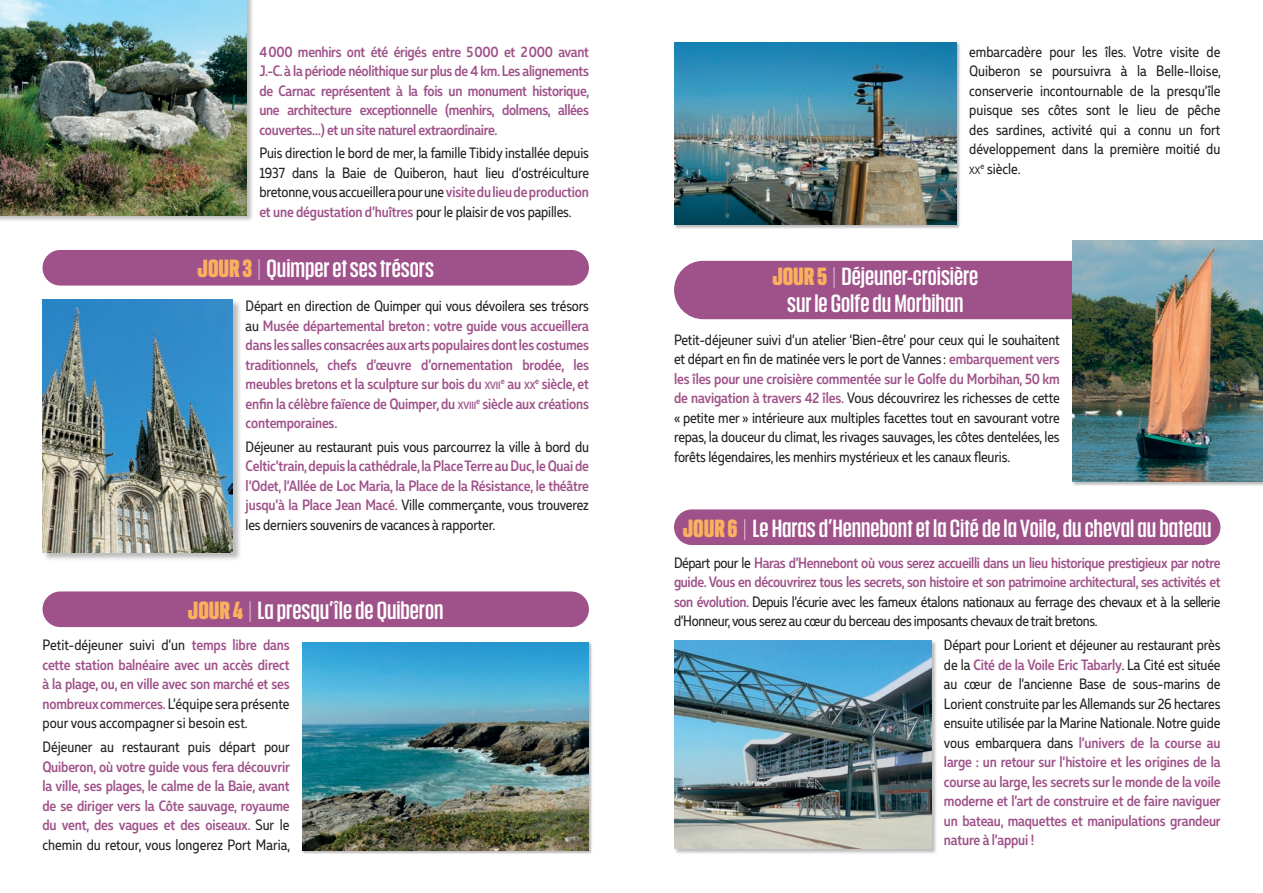
<style>
.page{position:relative;width:1263px;height:893px;background:#fff}
.page>*{position:absolute;margin:0;border:0;box-sizing:border-box;transform-origin:0 0}
.t1{font:600 24px/27px "Anguita Sans";color:#fff;text-align:center}
.t2{font:500 15px/19.5px "Muller Narrow";letter-spacing:-.01em;color:#9f5189;text-align:justify}
.t3{font:15px/19.5px "Muller Narrow";letter-spacing:-.01em;color:#231f20;text-align:justify}
.t4{font:10.5px "Muller Narrow";color:#231f20}
.s1{font-weight:500;color:#9f5189}
.s2{font-weight:900;color:#fab05f}
.s3{font-weight:300}
.s4{font-weight:400;color:#231f20}
.s5{font-size:10.5px}
</style>
<div class="page">
<div style="left:674px;top:261px;width:546px;height:58px;background:#9f5189;border-radius:29px"></div>
<div style="left:43px;top:591px;width:546px;height:36px;background:#9f5189;border-radius:18px"></div>
<div style="left:302px;top:642px;width:290px;height:212px;background:#231f20;opacity:.3"></div>
<img style="left:302px;top:642px;width:287px;height:208px">
<div style="left:43px;top:250px;width:546px;height:36px;background:#9f5189;border-radius:18px"></div>
<div style="left:43px;top:299px;width:199px;height:263px;background:#231f20;opacity:.3"></div>
<img style="left:43px;top:299px;width:190px;height:254px">
<div style="left:1072px;top:241px;width:191px;height:245px;background:#231f20;opacity:.3"></div>
<img style="left:1072px;top:241px;width:191px;height:240px">
<div style="left:674px;top:509px;width:546px;height:36px;background:#9f5189;border-radius:18px"></div>
<div style="left:674px;top:640px;width:263px;height:214px;background:#231f20;opacity:.3"></div>
<img style="left:674px;top:640px;width:257px;height:208px">
<div style="left:0;top:0;width:254px;height:223px;background:#231f20;opacity:.3"></div>
<img style="left:0;top:0;width:247px;height:215px">
<div style="left:674px;top:43px;width:286px;height:186px;background:#231f20;opacity:.3"></div>
<img style="left:674px;top:43px;width:282px;height:182px">
<p class="t2" style="left:259px;top:42px;width:332px">4000 menhirs ont été érigés entre 5000 et 2000 avant J.-C. à la période néolithique sur plus de 4 km. Les alignements de Carnac représentent à la fois un monument historique, une architecture exceptionnelle (menhirs, dolmens, allées couvertes…) et un site naturel extraordinaire.</p>
<p class="t3" style="left:259px;top:143px;width:331px">Puis direction le bord de mer, la famille Tibidy installée depuis 1937 dans la Baie de Quiberon, haut lieu d’ostréiculture bretonne, vous accueillera pour une <span class="s1">visite du lieu de production et une dégustation d’huîtres</span> pour le plaisir de vos papilles.</p>
<h1 class="t1" style="left:198px;top:254px;width:238px"><span class="s2">JOUR 3</span> <span class="s3">|</span> Quimper et ses trésors</h1>
<p class="t2" style="left:246px;top:296px;width:345px"><span class="s4">Départ en direction de Quimper qui vous dévoilera ses trésors au</span> Musée départemental breton: votre guide vous accueillera dans les salles consacrées aux arts populaires dont les costumes traditionnels, chefs d’œuvre d’ornementation brodée, les meubles bretons et la sculpture sur bois du <span class="s5">XVII</span><sup>e</sup> au <span class="s5">XX</span><sup>e</sup> siècle, et enfin la célèbre faïence de Quimper, du <span class="s5">XVIII</span><sup>e</sup> siècle aux créations contemporaines.</p>
<p class="t3" style="left:246px;top:437px;width:345px">Déjeuner au restaurant puis vous parcourrez la ville à bord du</p>
<p class="t2" style="left:246px;top:456px;width:345px">Celtic’train, depuis la cathédrale, la Place Terre au Duc, le Quai de l’Odet, l’Allée de Loc Maria, la Place de la Résistance, le théâtre jusqu’à la Place Jean Macé. <span class="s4">Ville commerçante, vous trouverez les derniers souvenirs de vacances à rapporter.</span></p>
<h1 class="t1" style="left:188px;top:597px;width:257px"><span class="s2">JOUR 4</span> <span class="s3">|</span> La presqu’île de Quiberon</h1>
<p class="t2" style="left:43px;top:635px;width:249px"><span class="s4">Petit-déjeuner suivi d’un</span> temps libre dans cette station balnéaire avec un accès direct à la plage, ou, en ville avec son marché et ses nombreux commerces. <span class="s4">L’équipe sera présente pour vous accompagner si besoin est.</span></p>
<p class="t3" style="left:43px;top:737px;width:249px">Déjeuner au restaurant puis départ pour</p>
<p class="t2" style="left:43px;top:757px;width:249px">Quiberon, où votre guide vous fera découvrir la ville, ses plages, le calme de la Baie, avant de se diriger vers la Côte sauvage, royaume du vent, des vagues et des oiseaux. <span class="s4">Sur le chemin du retour, vous longerez Port Maria,</span></p>
<p class="t3" style="left:969px;top:42px;width:253px">embarcadère pour les îles. Votre visite de Quiberon se poursuivra à la Belle-Iloise, conserverie incontournable de la presqu’île puisque ses côtes sont le lieu de pêche des sardines, activité qui a connu un fort développement dans la première moitié du</p>
<p class="t4" style="left:969px;top:163px;width:13px">xx</p>
<p class="t3" style="left:980px;top:159px;width:42px"><sup>e</sup> siècle.</p>
<h1 class="t1" style="left:772px;top:263px;width:207px"><span class="s2">JOUR 5</span> <span class="s3">|</span> Déjeuner-croisière sur le Golfe du Morbihan</h1>
<p class="t3" style="left:674px;top:330px;width:387px">Petit-déjeuner suivi d’un atelier ‘Bien-être’ pour ceux qui le souhaitent et départ en fin de matinée vers le port de Vannes: <span class="s1">embarquement vers les îles pour une croisière commentée sur le Golfe du Morbihan, 50 km de navigation à travers 42 îles.</span> Vous découvrirez les richesses de cette « petite mer » intérieure aux multiples facettes tout en savourant votre repas, la douceur du climat, les rivages sauvages, les côtes dentelées, les forêts légendaires, les menhirs mystérieux et les canaux fleuris.</p>
<h1 class="t1" style="left:683px;top:515px;width:530px"><span class="s2">JOUR 6</span> <span class="s3">|</span> Le Haras d’Hennebont et la Cité de la Voile, du cheval au bateau</h1>
<p class="t2" style="left:674px;top:553px;width:548px"><span class="s4">Départ pour le</span> Haras d’Hennebont où vous serez accueilli dans un lieu historique prestigieux par notre guide. Vous en découvrirez tous les secrets, son histoire et son patrimoine architectural, ses activités et son évolution. <span class="s4">Depuis l’écurie avec les fameux étalons nationaux au ferrage des chevaux et à la sellerie d’Honneur, vous serez au cœur du berceau des imposants chevaux de trait bretons.</span></p>
<p class="t2" style="left:944px;top:635px;width:278px"><span class="s4">Départ pour Lorient et déjeuner au restaurant près de la</span> Cité de la Voile Eric Tabarly<span class="s4">. La Cité est située au cœur de l’ancienne Base de sous-marins de Lorient construite par les Allemands sur 26 hectares ensuite utilisée par la Marine Nationale. Notre guide vous embarquera dans</span> l’univers de la course au large : un retour sur l’histoire et les origines de la course au large, les secrets sur le monde de la voile moderne et l’art de construire et de faire naviguer un bateau, maquettes et manipulations grandeur nature à l’appui !</p>
</div>
